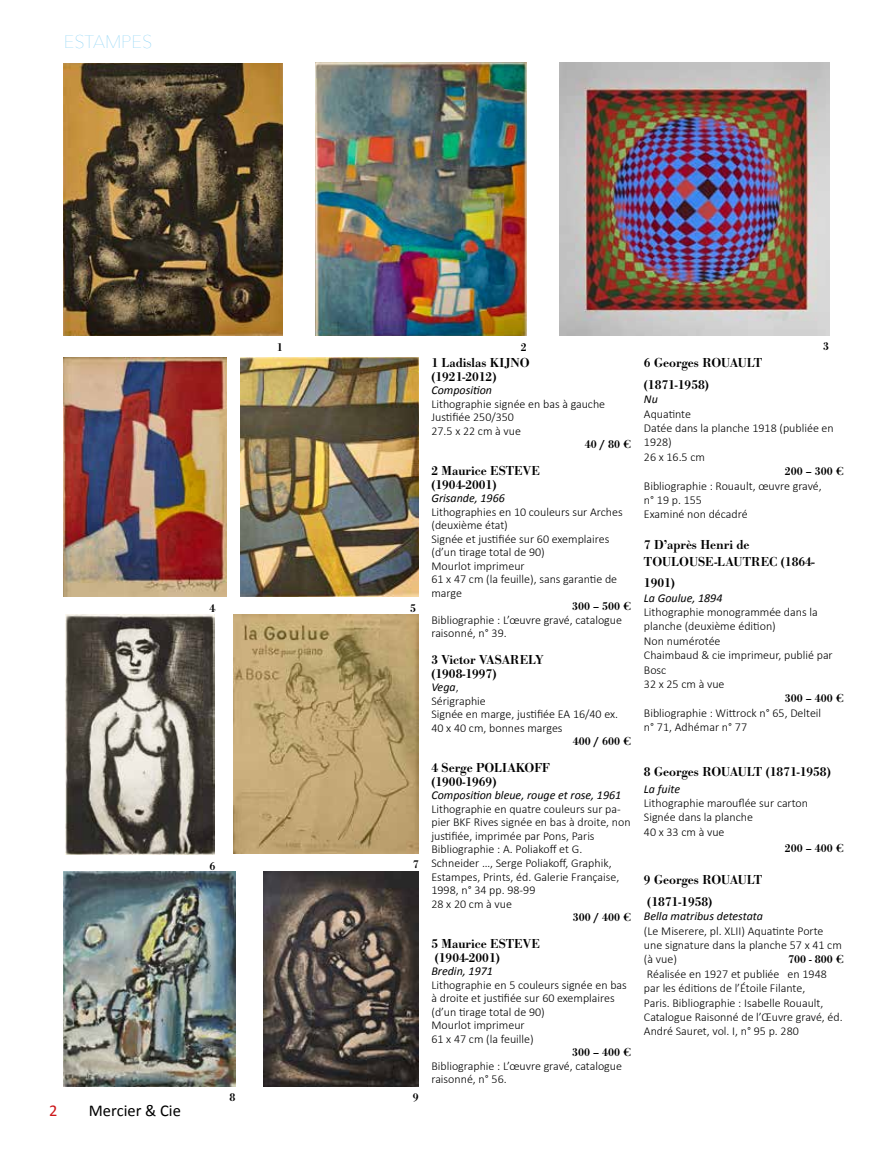
<style>
.page{position:relative;width:893px;height:1149px;background:#fff}
.page>*{position:absolute;margin:0;border:0;box-sizing:border-box;transform-origin:0 0}
.t1{font:200 18px "Avenir Next";color:#80cff5}
.t2{font:16.5px "Calibri";color:#000}
.t3{font:16.5px "Calibri";color:#cd171a}
.t4{font:500 13.5px/13.5px "Bodoni URW";color:#000}
.t5{font:300 12px/13.5px "Calibri";color:#000}
.t6{font:italic 12px "Calibri";color:#000}
.t7{font:500 12px "Bodoni URW";color:#000}
.t8{font:500 11.85px "Bodoni URW";color:#000}
.s1{font-weight:400;font-style:italic}
</style>
<div class="page">
<img style="left:316px;top:63px;width:211px;height:273px">
<img style="left:240px;top:358px;width:179px;height:238px">
<img style="left:64px;top:871px;width:171px;height:214px">
<img style="left:560px;top:63px;width:269px;height:272px">
<img style="left:233px;top:614px;width:186px;height:239px">
<img style="left:264px;top:871px;width:155px;height:214px">
<img style="left:64px;top:63px;width:219px;height:272px">
<img style="left:64px;top:358px;width:162px;height:238px">
<img style="left:65px;top:614px;width:150px;height:240px">
<h1 class="t1" style="left:64px;top:27px;width:90px">ESTAMPES</h1>
<h2 class="t3" style="left:49px;top:1098px;width:10px">2</h2>
<h2 class="t2" style="left:89px;top:1098px;width:94px">Mercier &amp; Cie</h2>
<p class="t8" style="left:277px;top:340px;width:7px">1</p>
<p class="t8" style="left:209px;top:600px;width:7px">4</p>
<p class="t8" style="left:410px;top:600px;width:7px">5</p>
<p class="t8" style="left:209px;top:858px;width:7px">6</p>
<p class="t8" style="left:413px;top:856px;width:7px">7</p>
<p class="t8" style="left:229px;top:1089px;width:7px">8</p>
<p class="t8" style="left:413px;top:1089px;width:7px">9</p>
<p class="t8" style="left:521px;top:340px;width:7px">2</p>
<p class="t8" style="left:823px;top:339px;width:7px">3</p>
<p class="t4" style="left:431px;top:356px;width:100px">1 Ladislas KIJNO (1921-2012)</p>
<p class="t6" style="left:431px;top:381px;width:62px">Composition</p>
<p class="t5" style="left:431px;top:396px;width:175px">Lithographie signée en bas à gauche<br>Justifiée 250/350<br>27.5 x 22 cm à vue</p>
<p class="t7" style="left:585px;top:437px;width:48px">40 / 80 €</p>
<p class="t4" style="left:431px;top:464px;width:110px">2 Maurice ESTEVE (1904-2001)</p>
<p class="t6" style="left:431px;top:489px;width:75px">Grisande, 1966</p>
<p class="t5" style="left:431px;top:504px;width:193px">Lithographies en 10 couleurs sur Arches (deuxième état)<br>Signée et justifiée sur 60 exemplaires (d’un tirage total de 90)<br>Mourlot imprimeur<br>61 x 47 cm (la feuille), sans garantie de marge</p>
<p class="t7" style="left:572px;top:599px;width:60px">300 – 500 €</p>
<p class="t5" style="left:431px;top:612px;width:192px">Bibliographie : L’œuvre gravé, catalogue raisonné, n° 39.</p>
<p class="t4" style="left:431px;top:653px;width:114px">3 Victor VASARELY (1908-1997)</p>
<p class="t5" style="left:431px;top:680px;width:188px"><span class="s1">Vega</span>,<br>Sérigraphie<br>Signée en marge, justifiée EA 16/40 ex.<br>40 x 40 cm, bonnes marges</p>
<p class="t7" style="left:573px;top:734px;width:60px">400 / 600 €</p>
<p class="t4" style="left:431px;top:761px;width:120px">4 Serge POLIAKOFF (1900-1969)</p>
<p class="t6" style="left:431px;top:786px;width:191px">Composition bleue, rouge et rose, 1961</p>
<p class="t5" style="left:431px;top:801px;width:201px">Lithographie en quatre couleurs sur pa&shy;pier BKF Rives signée en bas à droite, non justifiée, imprimée par Pons, Paris Bibliographie : A. Poliakoff et G.<br>Schneider …, Serge Poliakoff, Graphik, Estampes, Prints, éd. Galerie Française, 1998, n° 34 pp. 98-99<br>28 x 20 cm à vue</p>
<p class="t7" style="left:573px;top:909px;width:60px">300 / 400 €</p>
<p class="t4" style="left:431px;top:936px;width:110px">5 Maurice ESTEVE (1904-2001)</p>
<p class="t6" style="left:431px;top:962px;width:63px">Bredin, 1971</p>
<p class="t5" style="left:431px;top:977px;width:197px">Lithographie en 5 couleurs signée en bas à droite et justifiée sur 60 exemplaires (d’un tirage total de 90)<br>Mourlot imprimeur<br>61 x 47 cm (la feuille)</p>
<p class="t7" style="left:572px;top:1044px;width:60px">300 – 400 €</p>
<p class="t5" style="left:431px;top:1058px;width:192px">Bibliographie : L’œuvre gravé, catalogue raisonné, n° 56.</p>
<p class="t4" style="left:644px;top:352px;width:120px;line-height:21.6px">6 Georges ROUAULT (1871-1958)</p>
<p class="t6" style="left:644px;top:390px;width:15px">Nu</p>
<p class="t5" style="left:644px;top:406px;width:191px;line-height:14.4px">Aquatinte<br>Datée dans la planche 1918 (publiée en<br>1928)<br>26 x 16.5 cm</p>
<p class="t7" style="left:785px;top:464px;width:60px">200 – 300 €</p>
<p class="t5" style="left:644px;top:478px;width:179px;line-height:14.4px">Bibliographie : Rouault, œuvre gravé, n° 19 p. 155<br>Examiné non décadré</p>
<p class="t4" style="left:644px;top:536px;width:172px;line-height:16.5px">7 D’après Henri de<br>TOULOUSE-LAUTREC (1864-</p>
<p class="t4" style="left:644px;top:576px;width:33px">1901)</p>
<p class="t6" style="left:644px;top:589px;width:80px">La Goulue, 1894</p>
<p class="t5" style="left:644px;top:604px;width:190px;line-height:14.4px">Lithographie monogrammée dans la planche (deuxième édition)<br>Non numérotée<br>Chaimbaud &amp; cie imprimeur, publié par<br>Bosc<br>32 x 25 cm à vue</p>
<p class="t7" style="left:785px;top:691px;width:60px">300 – 400 €</p>
<p class="t5" style="left:644px;top:705px;width:179px;line-height:14.4px">Bibliographie : Wittrock n° 65, Delteil n° 71, Adhémar n° 77</p>
<p class="t4" style="left:644px;top:765px;width:188px">8 Georges ROUAULT (1871-1958)</p>
<p class="t6" style="left:644px;top:780px;width:38px">La fuite</p>
<p class="t5" style="left:644px;top:795px;width:166px;line-height:14.4px">Lithographie marouflée sur carton<br>Signée dans la planche<br>40 x 33 cm à vue</p>
<p class="t7" style="left:785px;top:840px;width:60px">200 – 400 €</p>
<p class="t4" style="left:644px;top:869px;width:120px;line-height:21.6px">9 Georges ROUAULT (1871-1958)</p>
<p class="t6" style="left:644px;top:907px;width:120px">Bella matribus detestata</p>
<p class="t5" style="left:644px;top:922px;width:199px;line-height:14.4px">(Le Miserere, pl. XLII) Aquatinte Porte une signature dans la planche 57 x 41 cm (à vue)</p>
<p class="t7" style="left:788px;top:952px;width:57px">700 - 800 €</p>
<p class="t5" style="left:644px;top:966px;width:200px;line-height:14.4px">Réalisée en 1927 et publiée en 1948 par les éditions de l’Étoile Filante,<br>Paris. Bibliographie : Isabelle Rouault, Catalogue Raisonné de l’Œuvre gravé, éd.<br>André Sauret, vol. I, n° 95 p. 280</p>
</div>
